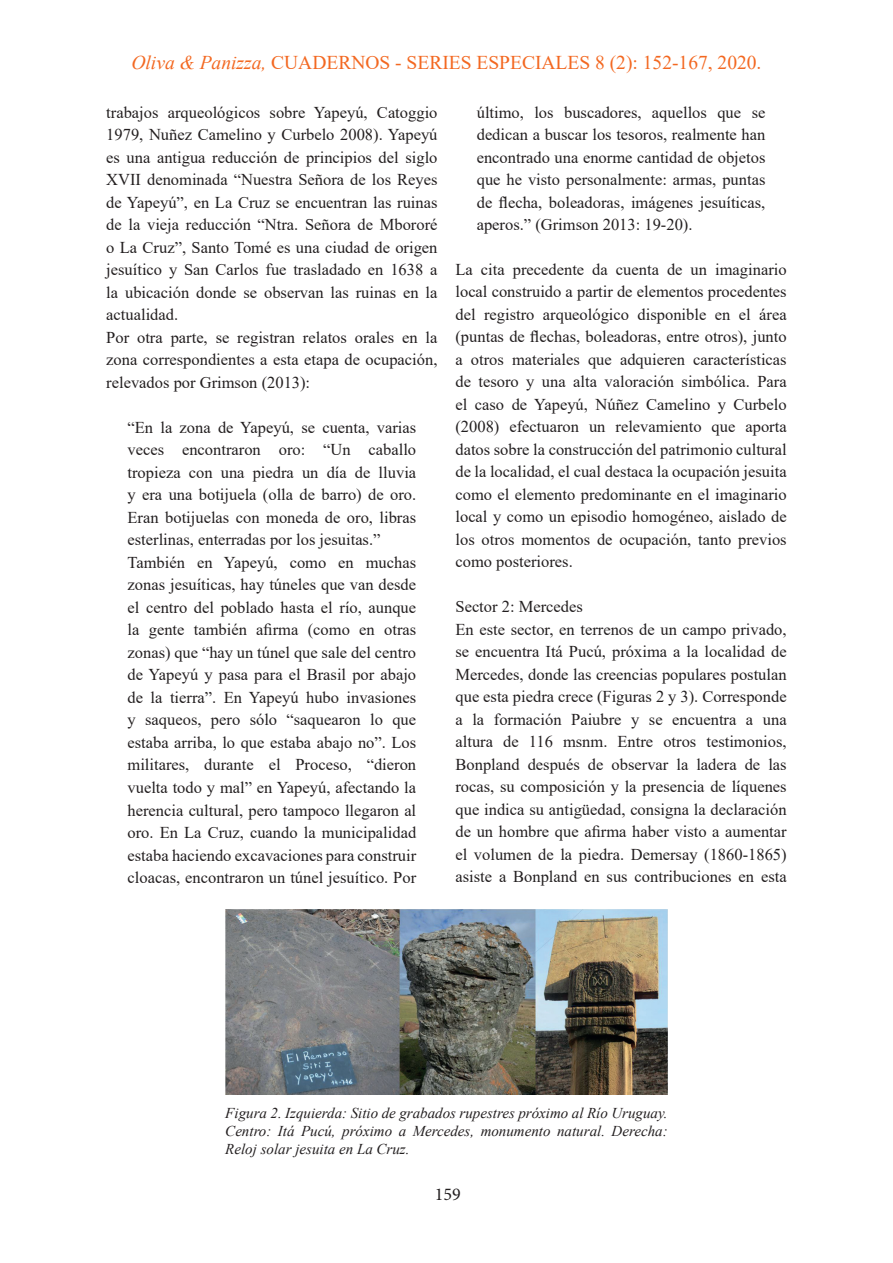
<style>
.page{position:relative;width:893px;height:1263px;background:#fff}
.page>*{position:absolute;margin:0;border:0;box-sizing:border-box;transform-origin:0 0}
.t1{font:19.5px "Times New Roman";color:#f36821}
.t2{font:18px "Minion Pro";color:#231f20}
.t3{font:16.5px/22.5px "Times New Roman";color:#231f20}
.t4{font:italic 15px/18px "Times New Roman";color:#231f20;text-align:justify}
.s1{font-style:italic}
</style>
<div class="page">
<img style="left:225px;top:909px;width:443px;height:185px">
<p class="t1" style="left:131px;top:49px;width:631px"><span class="s1">Oliva &amp; Panizza,</span> CUADERNOS - SERIES ESPECIALES 8 (2): 152-167, 2020.</p>
<p class="t3" style="left:106px;top:100px;width:333px">trabajos arqueológicos sobre Yapeyú, Catoggio 1979, Nuñez Camelino y Curbelo 2008). Yapeyú es una antigua reducción de principios del siglo XVII denominada “Nuestra Señora de los Reyes de Yapeyú”, en La Cruz se encuentran las ruinas de la vieja reducción “Ntra. Señora de Mbororé o La Cruz”, Santo Tomé es una ciudad de origen jesuítico y San Carlos fue trasladado en 1638 a la ubicación donde se observan las ruinas en la actualidad.<br>Por otra parte, se registran relatos orales en la zona correspondientes a esta etapa de ocupación, relevados por Grimson (2013):</p>
<p class="t3" style="left:128px;top:416px;width:290px">“En la zona de Yapeyú, se cuenta, varias veces encontraron oro: “Un caballo tropieza con una piedra un día de lluvia y era una botijuela (olla de barro) de oro.<br>Eran botijuelas con moneda de oro, libras esterlinas, enterradas por los jesuitas.” También en Yapeyú, como en muchas zonas jesuíticas, hay túneles que van desde el centro del poblado hasta el río, aunque la gente también afirma (como en otras zonas) que “hay un túnel que sale del centro de Yapeyú y pasa para el Brasil por abajo de la tierra”. En Yapeyú hubo invasiones y saqueos, pero sólo “saquearon lo que estaba arriba, lo que estaba abajo no”. Los militares, durante el Proceso, “dieron vuelta todo y mal” en Yapeyú, afectando la herencia cultural, pero tampoco llegaron al oro. En La Cruz, cuando la municipalidad estaba haciendo excavaciones para construir cloacas, encontraron un túnel jesuítico. Por</p>
<p class="t3" style="left:477px;top:101px;width:290px;text-align:justify">último, los buscadores, aquellos que se dedican a buscar los tesoros, realmente han encontrado una enorme cantidad de objetos que he visto personalmente: armas, puntas de flecha, boleadoras, imágenes jesuíticas, aperos.” (Grimson 2013: 19-20).</p>
<p class="t3" style="left:455px;top:257px;width:333px;text-align:justify">La cita precedente da cuenta de un imaginario local construido a partir de elementos procedentes del registro arqueológico disponible en el área (puntas de flechas, boleadoras, entre otros), junto a otros materiales que adquieren características de tesoro y una alta valoración simbólica. Para el caso de Yapeyú, Núñez Camelino y Curbelo (2008) efectuaron un relevamiento que aporta datos sobre la construcción del patrimonio cultural de la localidad, el cual destaca la ocupación jesuita como el elemento predominante en el imaginario local y como un episodio homogéneo, aislado de los otros momentos de ocupación, tanto previos como posteriores.</p>
<p class="t3" style="left:455px;top:595px;width:333px">Sector 2: Mercedes<br>En este sector, en terrenos de un campo privado, se encuentra Itá Pucú, próxima a la localidad de Mercedes, donde las creencias populares postulan que esta piedra crece (Figuras 2 y 3). Corresponde a la formación Paiubre y se encuentra a una altura de 116 msnm. Entre otros testimonios, Bonpland después de observar la ladera de las rocas, su composición y la presencia de líquenes que indica su antigüedad, consigna la declaración de un hombre que afirma haber visto a aumentar el volumen de la piedra. Demersay (1860-1865) asiste a Bonpland en sus contribuciones en esta</p>
<p class="t4" style="left:225px;top:1103px;width:444px">Figura 2. Izquierda: Sitio de grabados rupestres próximo al Río Uruguay.<br>Centro: Itá Pucú, próximo a Mercedes, monumento natural. Derecha:<br>Reloj solar jesuita en La Cruz.</p>
<p class="t2" style="left:435px;top:1182px;width:27px">159</p>
</div>
